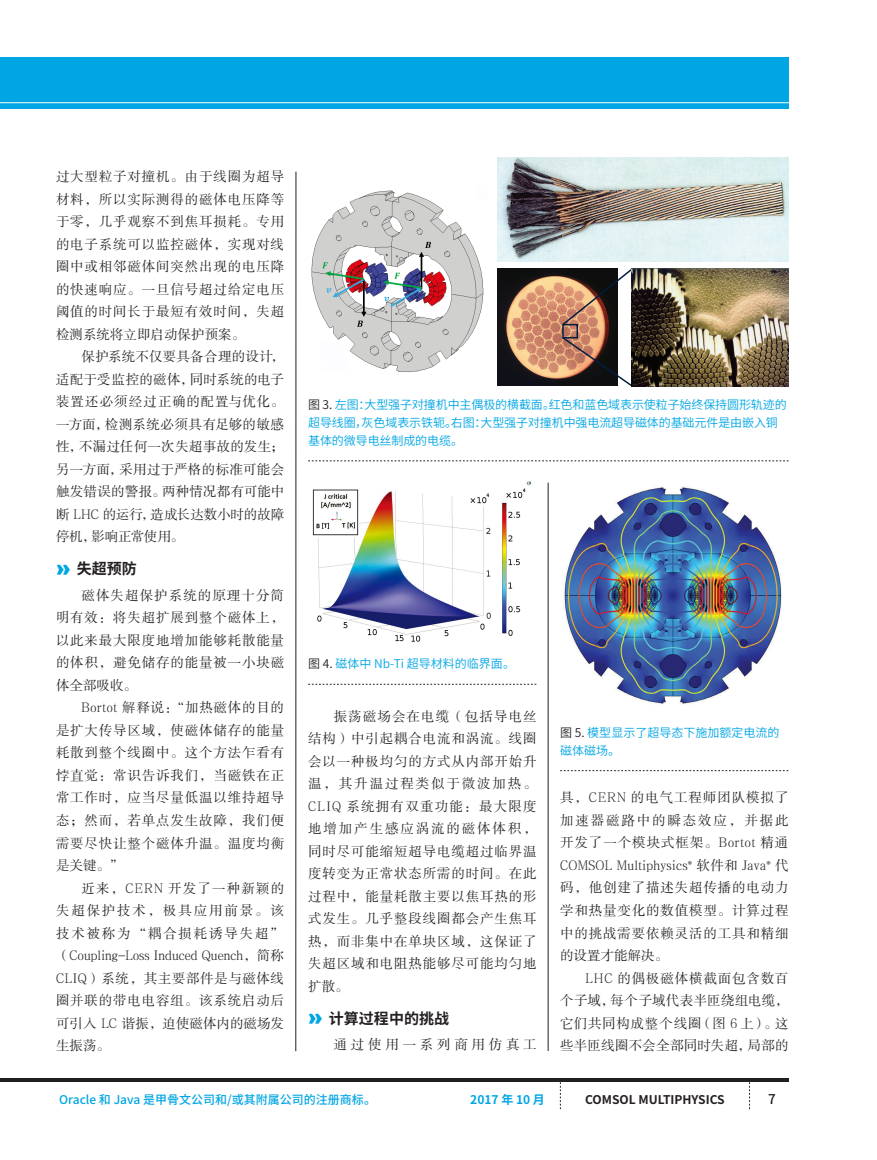
<style>
.page{position:relative;width:877px;height:1160px;background:#fff}
.page>*{position:absolute;margin:0;border:0;box-sizing:border-box;transform-origin:0 0}
.t1{font:700 15px "Source Han Sans CN";color:#231f20}
.t2{font:13.5px/22.5px "FZSSJW GB1 0";letter-spacing:.06em;color:#231f20;text-align:justify}
.t3{font:13.5px "FZSSJW GB1 0";letter-spacing:.275em;color:#231f20}
.Body_Text{font:500 13.5px "Source Han Sans CN";color:#231f20}
.Figure_Style{font:12px/18px "Source Han Sans CN";letter-spacing:-.01em;color:#00a6e4}
._9footer-left{font:500 12px "Source Han Sans CN";color:#00a6e4}
.t4{font:700 12px "Source Han Sans CN";color:#231f20}
.t5{font:700 12px "Source Han Sans CN";color:#00a6e4}
.s1{font-family:"Brandon Grotesque";font-weight:900;font-size:28.5px;color:#00a6e4}
.s2{color:#231f20}
.s3{font-family:"Minion Pro"}
</style>
<div class="page">
<div style="left:0;top:58px;width:13px;height:51px;background:#00a6e4"></div>
<svg style="left:0;top:102px;width:13px;height:1px"></svg>
<div style="left:13px;top:58px;width:775px;height:51px;background:#00a6e4"></div>
<hr style="left:13px;top:102px;width:785px;height:1px;background:#fff">
<svg style="left:559px;top:1082px;width:1px;height:27px"></svg>
<hr style="left:13px;top:1078px;width:775px;height:4px;background:#231f20">
<hr style="left:0;top:1078px;width:13px;height:4px;background:#231f20">
<svg style="left:308px;top:460px;width:480px;height:1px"></svg>
<svg style="left:308px;top:684px;width:228px;height:1px"></svg>
<svg style="left:560px;top:770px;width:227px;height:1px"></svg>
<img style="left:311px;top:190px;width:173px;height:182px">
<img style="left:312px;top:480px;width:220px;height:162px">
<img style="left:563px;top:486px;width:219px;height:219px">
<img style="left:497px;top:269px;width:119px;height:117px">
<img style="left:497px;top:158px;width:291px;height:103px">
<div style="left:562px;top:324px;width:15px;height:14px;border:2px solid #001e41"></div>
<svg style="left:560px;top:268px;width:73px;height:58px"></svg>
<svg style="left:560px;top:336px;width:73px;height:51px"></svg>
<img style="left:631px;top:269px;width:157px;height:117px">
<hr style="left:295px;top:172px;width:1px;height:879px;background:#231f20">
<hr style="left:547px;top:483px;width:1px;height:568px;background:#231f20">
<p class="t2" style="left:56px;top:166px;width:229px">过大型粒子对撞机。由于线圈为超导材料，所以实际测得的磁体电压降等于零，几乎观察不到焦耳损耗。专用的电子系统可以监控磁体，实现对线圈中或相邻磁体间突然出现的电压降的快速响应。一旦信号超过给定电压阈值的时间长于最短有效时间，失超检测系统将立即启动保护预案。</p>
<p class="t2" style="left:56px;top:346px;width:229px;text-indent:26px">保护系统不仅要具备合理的设计，适配于受监控的磁体，同时系统的电子装置还必须经过正确的配置与优化。一方面，检测系统必须具有足够的敏感性，不漏过任何一次失超事故的发生；另一方面，采用过于严格的标准可能会触发错误的警报。两种情况都有可能中断 LHC 的运行，造成长达数小时的故障停机，影响正常使用。</p>
<p class="t1" style="left:56px;top:560px;width:82px"><span class="s1">»</span> 失超预防</p>
<p class="t2" style="left:56px;top:584px;width:229px;text-indent:26px">磁体失超保护系统的原理十分简明有效：将失超扩展到整个磁体上，以此来最大限度地增加能够耗散能量的体积，避免储存的能量被一小块磁体全部吸收。</p>
<p class="t2" style="left:56px;top:697px;width:229px;text-indent:26px">Bortot 解释说：“加热磁体的目的是扩大传导区域，使磁体储存的能量耗散到整个线圈中。这个方法乍看有悖直觉：常识告诉我们，当磁铁在正常工作时，应当尽量低温以维持超导态；然而，若单点发生故障，我们便需要尽快让整个磁体升温。温度均衡是关键。”</p>
<p class="t2" style="left:56px;top:877px;width:229px;text-indent:26px">近来，CERN 开发了一种新颖的失超保护技术，极具应用前景。该技术被称为“耦合损耗诱导失超”（Coupling-Loss Induced Quench，简称CLIQ）系统，其主要部件是与磁体线圈并联的带电电容组。该系统启动后可引入 LC 谐振，迫使磁体内的磁场发生振荡。</p>
<p class="Figure_Style" style="left:308px;top:396px;width:480px"><span class="s2">图 3.</span> 左图：大型强子对撞机中主偶极的横截面。红色和蓝色域表示使粒子始终保持圆形轨迹的超导线圈，灰色域表示铁轭。右图：大型强子对撞机中强电流超导磁体的基础元件是由嵌入铜基体的微导电丝制成的电缆。</p>
<p class="Figure_Style" style="left:308px;top:655px;width:208px"><span class="s2">图 4.</span> 磁体中 Nb-Ti 超导材料的临界面。</p>
<p class="t2" style="left:308px;top:705px;width:230px;text-indent:26px">振荡磁场会在电缆（包括导电丝结构）中引起耦合电流和涡流。线圈会以一种极均匀的方式从内部开始升温，其升温过程类似于微波加热。CLIQ 系统拥有双重功能：最大限度地增加产生感应涡流的磁体体积，同时尽可能缩短超导电缆超过临界温度转变为正常状态所需的时间。在此过程中，能量耗散主要以焦耳热的形式发生。几乎整段线圈都会产生焦耳热，而非集中在单块区域，这保证了失超区域和电阻热能够尽可能均匀地扩散。</p>
<p class="t1" style="left:308px;top:1009px;width:142px"><span class="s1">»</span> 计算过程中的挑战</p>
<p class="t3" style="left:333px;top:1037px;width:204px">通过使用一系列商用仿真工</p>
<p class="Figure_Style" style="left:559px;top:724px;width:221px"><span class="s2">图 5.</span> 模型显示了超导态下施加额定电流的磁体磁场。</p>
<p class="t2" style="left:559px;top:787px;width:230px">具，CERN 的电气工程师团队模拟了加速器磁路中的瞬态效应，并据此开发了一个模块式框架。Bortot 精通COMSOL Multiphysics<span class="s3">®</span> 软件和 Java<span class="s3">®</span> 代码，他创建了描述失超传播的电动力学和热量变化的数值模型。计算过程中的挑战需要依赖灵活的工具和精细的设置才能解决。</p>
<p class="t2" style="left:559px;top:967px;width:230px;text-indent:26px">LHC 的偶极磁体横截面包含数百个子域，每个子域代表半匝绕组电缆，它们共同构成整个线圈（图 6 上）。这些半匝线圈不会全部同时失超，局部的</p>
<p class="_9footer-left" style="left:59px;top:1092px;width:318px">Oracle 和 Java 是甲骨文公司和/或其附属公司的注册商标。</p>
<p class="t5" style="left:470px;top:1092px;width:76px">2017 年 10 月</p>
<p class="t4" style="left:584px;top:1092px;width:141px">COMSOL MULTIPHYSICS</p>
<p class="Body_Text" style="left:767px;top:1091px;width:9px">7</p>
</div>
